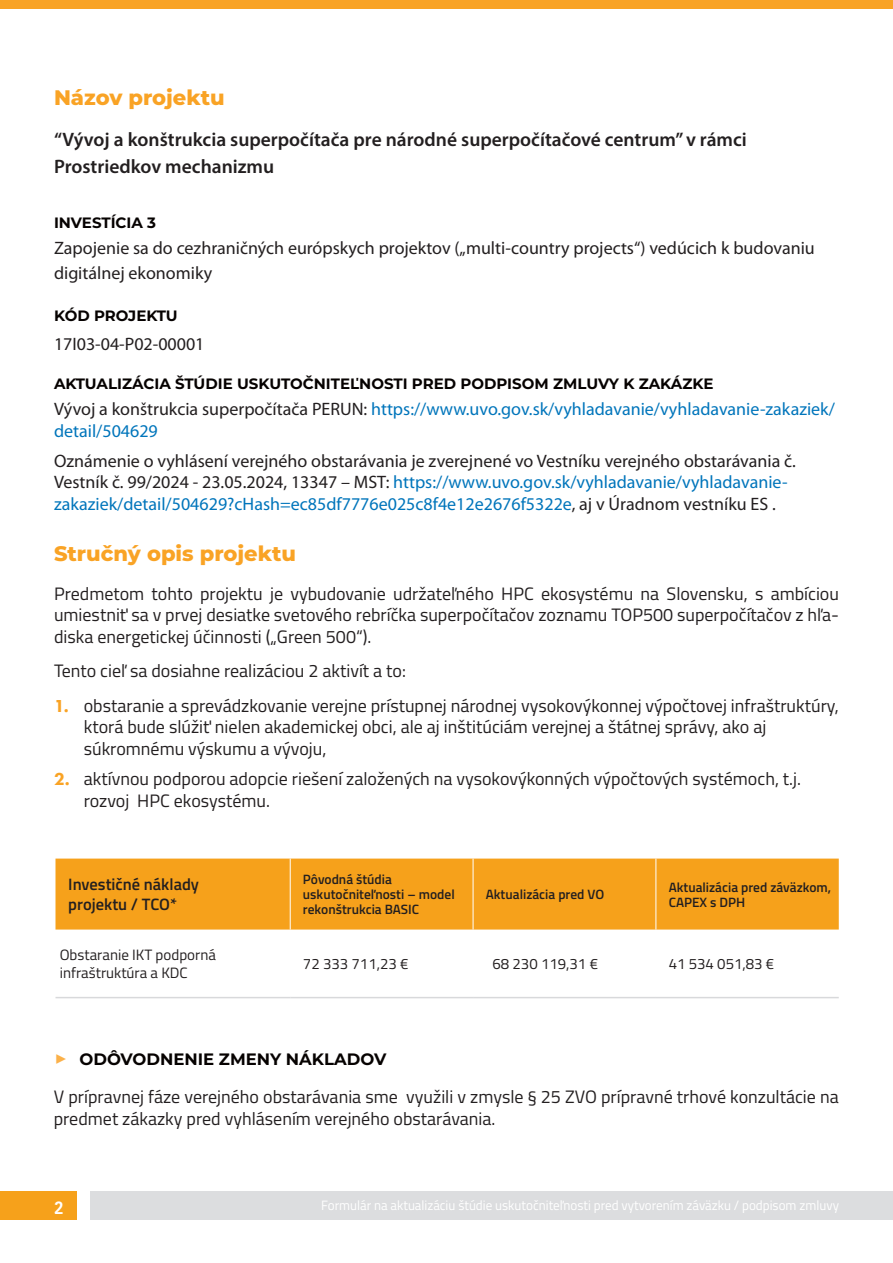
<style>
.page{position:relative;width:893px;height:1263px;background:#fff}
.page>*{position:absolute;margin:0;border:0;box-sizing:border-box;transform-origin:0 0}
.t1{font:800 21px "Montserrat";color:#f9a325}
.t2{font:600 19.5px/27px "Myriad Pro";color:#231f20}
.t3{font:18px/21.6px "Titillium";color:#231f20}
.t4{font:18px/21.6px "Myriad Pro";color:#231f20}
.t5{font:18px/21.6px "Myriad Pro";color:#0075bb}
.t6{font:600 18px "Kohinoor Bangla";color:#fff}
.t7{font:600 16.5px "Titillium";color:#231f20}
.t8{font:700 16.5px "Montserrat";color:#060201}
.t9{font:700 15px "Montserrat";color:#060201}
.t10{font:15px/18px "Titillium";color:#231f20}
.t11{font:600 13.5px/15px "Titillium";color:#231f20}
.t12{font:13.5px "Titillium";color:#fff}
.s1{color:#231f20}
.s2{color:#0075bb}
.s3{font-family:"Futura PT";font-weight:800;color:#f9a325}
.s4{font-weight:900;font-style:italic;font-size:22.5px;color:#fbb14a}
</style>
<div class="page">
<div style="left:90px;top:1191px;width:803px;height:28px;background:#dcdddf"></div>
<div style="left:0;top:1191px;width:77px;height:28px;background:#f6a11b"></div>
<div style="left:0;top:0;width:893px;height:9px;background:#f9a325"></div>
<div style="left:56px;top:858px;width:783px;height:71px;background:#f6a11b"></div>
<hr style="left:56px;top:997px;width:234px;height:1px;background:#d8d9db">
<hr style="left:290px;top:997px;width:183px;height:1px;background:#d8d9db">
<hr style="left:473px;top:997px;width:183px;height:1px;background:#d8d9db">
<hr style="left:656px;top:997px;width:183px;height:1px;background:#d8d9db">
<hr style="left:290px;top:858px;width:1px;height:71px;background:#fff">
<hr style="left:473px;top:858px;width:1px;height:71px;background:#fff">
<hr style="left:655px;top:858px;width:1px;height:71px;background:#fff">
<p class="t1" style="left:54px;top:83px;width:172px">Názov projektu</p>
<p class="t2" style="left:54px;top:125px;width:694px">“Vývoj a konštrukcia superpočítača pre národné superpočítačové centrum” v rámci<br>Prostriedkov mechanizmu</p>
<p class="t9" style="left:54px;top:212px;width:104px">INVESTÍCIA 3</p>
<p class="t4" style="left:54px;top:235px;width:762px;line-height:25.2px">Zapojenie sa do cezhraničných európskych projektov („multi-country projects“) vedúcich k budovaniu digitálnej ekonomiky</p>
<p class="t9" style="left:54px;top:305px;width:125px">KÓD PROJEKTU</p>
<p class="t4" style="left:54px;top:333px;width:152px">17I03-04-P02-00001</p>
<p class="t9" style="left:54px;top:373px;width:661px">AKTUALIZÁCIA ŠTÚDIE USKUTOČNITEĽNOSTI PRED PODPISOM ZMLUVY K ZAKÁZKE</p>
<p class="t5" style="left:54px;top:398px;width:782px"><span class="s1">Vývoj a konštrukcia superpočítača PERUN:</span> https://www.uvo.gov.sk/vyhladavanie/vyhladavanie-zakaziek/ detail/504629</p>
<p class="t4" style="left:54px;top:449px;width:743px">Oznámenie o vyhlásení verejného obstarávania je zverejnené vo Vestníku verejného obstarávania č.<br>Vestník č. 99/2024 - 23.05.2024, 13347 – MST: <span class="s2">https://www.uvo.gov.sk/vyhladavanie/vyhladavanie&shy;zakaziek/detail/504629?cHash=ec85df7776e025c8f4e12e2676f5322e</span>, aj v Úradnom vestníku ES .</p>
<p class="t1" style="left:54px;top:538px;width:244px">Stručný opis projektu</p>
<p class="t3" style="left:54px;top:582px;width:786px;text-align:justify">Predmetom tohto projektu je vybudovanie udržateľného HPC ekosystému na Slovensku, s ambíciou umiestniť sa v prvej desiatke svetového rebríčka superpočítačov zoznamu TOP500 superpočítačov z hľa&shy;diska energetickej účinnosti („Green 500“).</p>
<p class="t3" style="left:54px;top:659px;width:353px">Tento cieľ sa dosiahne realizáciou 2 aktivít a to:</p>
<p class="t3" style="left:84px;top:694px;width:757px;text-indent:-30px"><span class="s3">1.</span> obstaranie a sprevádzkovanie verejne prístupnej národnej vysokovýkonnej výpočtovej infraštruktúry, ktorá bude slúžiť nielen akademickej obci, ale aj inštitúciám verejnej a štátnej správy, ako aj súkromnému výskumu a vývoju,</p>
<p class="t3" style="left:84px;top:767px;width:719px;text-indent:-30px"><span class="s3">2.</span> aktívnou podporou adopcie riešení založených na vysokovýkonných výpočtových systémoch, t.j. rozvoj HPC ekosystému.</p>
<p class="t7" style="left:68px;top:872px;width:132px">Investičné náklady</p>
<p class="t7" style="left:68px;top:892px;width:110px">projektu / TCO*</p>
<p class="t11" style="left:303px;top:871px;width:153px">Pôvodná štúdia uskutočniteľnosti – model rekonštrukcia BASIC</p>
<p class="t11" style="left:486px;top:886px;width:120px">Aktualizácia pred VO</p>
<p class="t11" style="left:669px;top:879px;width:164px">Aktualizácia pred záväzkom,<br>CAPEX s DPH</p>
<p class="t10" style="left:60px;top:945px;width:158px">Obstaranie IKT podporná infraštruktúra a KDC</p>
<p class="t10" style="left:303px;top:954px;width:107px">72 333 711,23 €</p>
<p class="t10" style="left:492px;top:954px;width:107px">68 230 119,31 €</p>
<p class="t10" style="left:669px;top:954px;width:107px">41 534 051,83 €</p>
<p class="t8" style="left:54px;top:1047px;width:334px"><span class="s4">▶</span> ODÔVODNENIE ZMENY NÁKLADOV</p>
<p class="t3" style="left:54px;top:1085px;width:786px">V prípravnej fáze verejného obstarávania sme využili v zmysle § 25 ZVO prípravné trhové konzultácie na predmet zákazky pred vyhlásením verejného obstarávania.</p>
<p class="t6" style="left:54px;top:1192px;width:11px">2</p>
<p class="t12" style="left:321px;top:1196px;width:519px">Formulár na aktualizáciu štúdie uskutočniteľnosti pred vytvorením záväzku / podpisom zmluvy</p>
</div>
